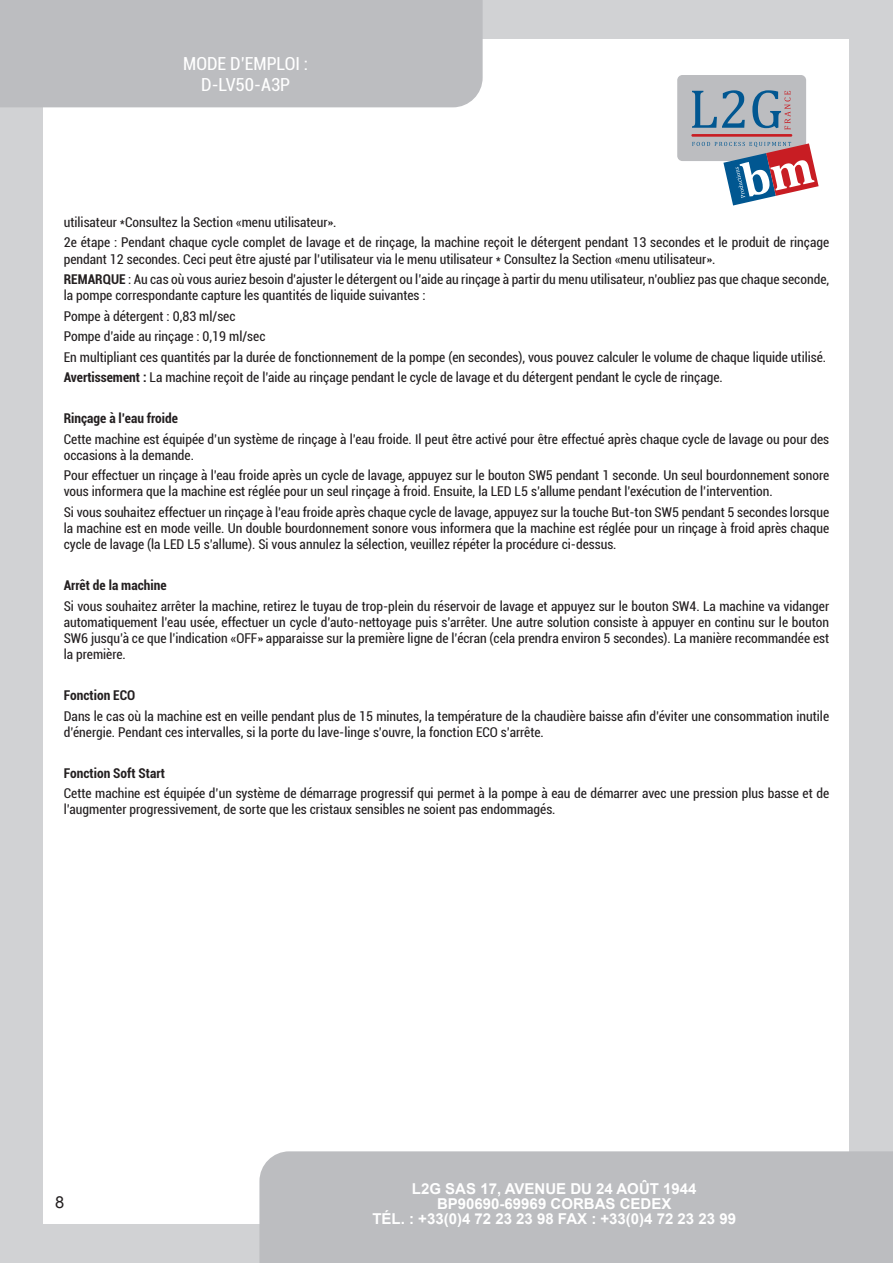
<style>
.page{position:relative;width:893px;height:1263px;background:#d1d2d4}
.page>*{position:absolute;margin:0;border:0;box-sizing:border-box;transform-origin:0 0}
.t1{font:condensed 18px/21px "Roboto";color:#fff;text-align:center}
.t2{font:16.5px "Arial";color:#231f20}
.t3{font:700 15px/15px "Arial";color:#fff;text-align:center}
.paragraphe{font:condensed 13.5px/16.2px "Roboto";color:#231f20}
.paragraphe-2{font:700 condensed 13.5px "Roboto";color:#231f20}
.s1{font-weight:700}
</style>
<div class="page">
<div style="left:44px;top:39px;width:805px;height:1185px;background:#fff"></div>
<div style="left:0;top:0;width:483px;height:107px;background:#bcbdc0"></div>
<div style="left:259px;top:1151px;width:634px;height:112px;background:#bcbdc0"></div>
<div style="left:677px;top:75px;width:129px;height:86px;background:#bcbdc0;border-radius:5px"></div>
<svg style="left:692px;top:90px;width:53px;height:38px"></svg>
<svg style="left:752px;top:90px;width:38px;height:40px"></svg>
<hr style="left:691px;top:134px;width:101px;height:3px;background:#c81d23">
<svg style="left:692px;top:142px;width:127px;height:63px"></svg>
<h1 class="t1" style="left:183px;top:52px;width:126px">MODE D’EMPLOI :<br>D-LV50-A3P</h1>
<p class="paragraphe" style="left:64px;top:214px;width:274px">utilisateur *Consultez la Section «menu utilisateur».</p>
<p class="paragraphe" style="left:64px;top:234px;width:767px">2e étape : Pendant chaque cycle complet de lavage et de rinçage, la machine reçoit le détergent pendant 13 secondes et le produit de rinçage pendant 12 secondes. Ceci peut être ajusté par l’utilisateur via le menu utilisateur * Consultez la Section «menu utilisateur».</p>
<p class="paragraphe" style="left:64px;top:271px;width:767px"><span class="s1">REMARQUE</span> : Au cas où vous auriez besoin d’ajuster le détergent ou l’aide au rinçage à partir du menu utilisateur, n’oubliez pas que chaque seconde, la pompe correspondante capture les quantités de liquide suivantes :</p>
<p class="paragraphe" style="left:64px;top:307px;width:173px">Pompe à détergent : 0,83 ml/sec</p>
<p class="paragraphe" style="left:64px;top:328px;width:203px">Pompe d’aide au rinçage : 0,19 ml/sec</p>
<p class="paragraphe" style="left:64px;top:348px;width:764px">En multipliant ces quantités par la durée de fonctionnement de la pompe (en secondes), vous pouvez calculer le volume de chaque liquide utilisé.</p>
<p class="paragraphe" style="left:64px;top:369px;width:661px"><span class="s1">Avertissement :</span> La machine reçoit de l’aide au rinçage pendant le cycle de lavage et du détergent pendant le cycle de rinçage.</p>
<p class="paragraphe-2" style="left:64px;top:409px;width:116px">Rinçage à l’eau froide</p>
<p class="paragraphe" style="left:64px;top:430px;width:767px">Cette machine est équipée d’un système de rinçage à l’eau froide. Il peut être activé pour être effectué après chaque cycle de lavage ou pour des occasions à la demande.</p>
<p class="paragraphe" style="left:64px;top:467px;width:767px">Pour effectuer un rinçage à l’eau froide après un cycle de lavage, appuyez sur le bouton SW5 pendant 1 seconde. Un seul bourdonnement sonore vous informera que la machine est réglée pour un seul rinçage à froid. Ensuite, la LED L5 s’allume pendant l’exécution de l’intervention.</p>
<p class="paragraphe" style="left:64px;top:503px;width:767px;text-align:justify">Si vous souhaitez effectuer un rinçage à l’eau froide après chaque cycle de lavage, appuyez sur la touche But-ton SW5 pendant 5 secondes lorsque la machine est en mode veille. Un double bourdonnement sonore vous informera que la machine est réglée pour un rinçage à froid après chaque cycle de lavage (la LED L5 s’allume). Si vous annulez la sélection, veuillez répéter la procédure ci-dessus.</p>
<p class="paragraphe-2" style="left:64px;top:576px;width:104px">Arrêt de la machine</p>
<p class="paragraphe" style="left:64px;top:597px;width:767px;text-align:justify">Si vous souhaitez arrêter la machine, retirez le tuyau de trop-plein du réservoir de lavage et appuyez sur le bouton SW4. La machine va vidanger automatiquement l’eau usée, effectuer un cycle d’auto-nettoyage puis s’arrêter. Une autre solution consiste à appuyer en continu sur le bouton SW6 jusqu’à ce que l’indication «OFF» apparaisse sur la première ligne de l’écran (cela prendra environ 5 secondes). La manière recommandée est la première.</p>
<p class="paragraphe-2" style="left:64px;top:686px;width:73px">Fonction ECO</p>
<p class="paragraphe" style="left:64px;top:707px;width:767px">Dans le cas où la machine est en veille pendant plus de 15 minutes, la température de la chaudière baisse afin d’éviter une consommation inutile d’énergie. Pendant ces intervalles, si la porte du lave-linge s’ouvre, la fonction ECO s’arrête.</p>
<p class="paragraphe-2" style="left:64px;top:763px;width:103px">Fonction Soft Start</p>
<p class="paragraphe" style="left:64px;top:785px;width:767px">Cette machine est équipée d’un système de démarrage progressif qui permet à la pompe à eau de démarrer avec une pression plus basse et de l’augmenter progressivement, de sorte que les cristaux sensibles ne soient pas endommagés.</p>
<p class="t2" style="left:55px;top:1191px;width:11px">8</p>
<p class="t3" style="left:372px;top:1181px;width:365px">L2G SAS 17, AVENUE DU 24 AOÛT 1944<br>BP90690-69969 CORBAS CEDEX<br>TÉL. : +33(0)4 72 23 23 98 FAX : +33(0)4 72 23 23 99</p>
</div>
